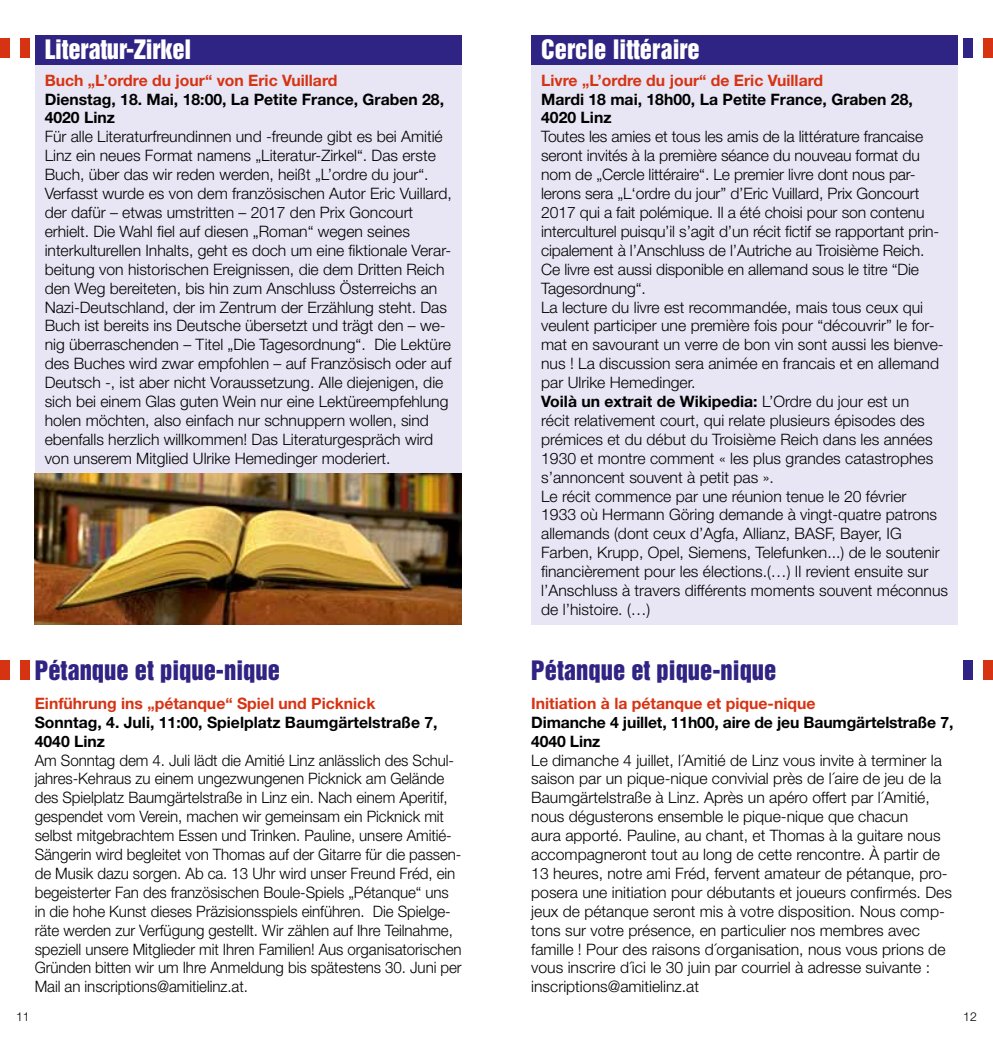
<style>
.page{position:relative;width:993px;height:1042px;background:#fff}
.page>*{position:absolute;margin:0;border:0;box-sizing:border-box;transform-origin:0 0}
.t1{font:24.5px "Helvetica Inserat";color:#2f2483}
.t2{font:24.5px "Helvetica Inserat";color:#fff}
.t3{font:300 15.75px/18.9px "Helvetica Neue LT Std";color:#000}
.t4{font:300 15.75px/18.9px "Helvetica Neue LT Std";color:#000;scale:.96 1}
.t5{font:700 15.75px/18.9px "Helvetica Neue LT Std";color:#000}
.t6{font:700 15.75px "Helvetica Neue LT Std";color:#d63313}
.t7{font:300 12.25px "Helvetica Neue LT Std";color:#000}
.s1{font-weight:700}
</style>
<div class="page">
<div style="left:35px;top:64px;width:426px;height:410px;background:#e8e6f4"></div>
<div style="left:35px;top:35px;width:426px;height:29px;background:#2f2483"></div>
<div style="left:0;top:38px;width:10px;height:20px;background:#d63313"></div>
<div style="left:20px;top:38px;width:10px;height:20px;background:#d63313"></div>
<div style="left:531px;top:64px;width:426px;height:561px;background:#e8e6f4"></div>
<div style="left:531px;top:35px;width:426px;height:29px;background:#2f2483"></div>
<div style="left:962px;top:38px;width:10px;height:20px;background:#2f2483"></div>
<div style="left:982px;top:38px;width:10px;height:20px;background:#d63313"></div>
<div style="left:0;top:660px;width:10px;height:20px;background:#d63313"></div>
<div style="left:20px;top:660px;width:10px;height:20px;background:#d63313"></div>
<div style="left:962px;top:660px;width:10px;height:20px;background:#2f2483"></div>
<div style="left:982px;top:660px;width:10px;height:20px;background:#d63313"></div>
<img style="left:35px;top:474px;width:426px;height:151px">
<h1 class="t2" style="left:45px;top:35px;width:148px">Literatur-Zirkel</h1>
<p class="t6" style="left:45px;top:70px;width:294px">Buch „L’ordre du jour“ von Eric Vuillard</p>
<p class="t5" style="left:45px;top:89px;width:401px">Dienstag, 18. Mai, 18:00, La Petite France, Graben 28,<br>4020 Linz</p>
<p class="t3" style="left:45px;top:127px;width:408px">Für alle Literaturfreundinnen und -freunde gibt es bei Amitié Linz ein neues Format namens „Literatur-Zirkel“. Das erste Buch, über das wir reden werden, heißt „L’ordre du jour“.<br>Verfasst wurde es von dem französischen Autor Eric Vuillard, der dafür – etwas umstritten – 2017 den Prix Goncourt erhielt. Die Wahl fiel auf diesen „Roman“ wegen seines interkulturellen Inhalts, geht es doch um eine fiktionale Verar&shy;beitung von historischen Ereignissen, die dem Dritten Reich den Weg bereiteten, bis hin zum Anschluss Österreichs an Nazi-Deutschland, der im Zentrum der Erzählung steht. Das Buch ist bereits ins Deutsche übersetzt und trägt den – we&shy;nig überraschenden – Titel „Die Tagesordnung“. Die Lektüre des Buches wird zwar empfohlen – auf Französisch oder auf Deutsch -, ist aber nicht Voraussetzung. Alle diejenigen, die sich bei einem Glas guten Wein nur eine Lektüreempfehlung holen möchten, also einfach nur schnuppern wollen, sind ebenfalls herzlich willkommen! Das Literaturgespräch wird von unserem Mitglied Ulrike Hemedinger moderiert.</p>
<h1 class="t1" style="left:35px;top:656px;width:247px">Pétanque et pique-nique</h1>
<p class="t6" style="left:35px;top:693px;width:342px">Einführung ins „pétanque“ Spiel und Picknick</p>
<p class="t5" style="left:35px;top:712px;width:404px">Sonntag, 4. Juli, 11:00, Spielplatz Baumgärtelstraße 7,<br>4040 Linz</p>
<p class="t4" style="left:35px;top:750px;width:446px">Am Sonntag dem 4. Juli lädt die Amitié Linz anlässlich des Schul&shy;jahres-Kehraus zu einem ungezwungenen Picknick am Gelände des Spielplatz Baumgärtelstraße in Linz ein. Nach einem Aperitif, gespendet vom Verein, machen wir gemeinsam ein Picknick mit selbst mitgebrachtem Essen und Trinken. Pauline, unsere Amitié-Sängerin wird begleitet von Thomas auf der Gitarre für die passen&shy;de Musik dazu sorgen. Ab ca. 13 Uhr wird unser Freund Fréd, ein begeisterter Fan des französischen Boule-Spiels „Pétanque“ uns in die hohe Kunst dieses Präzisionsspiels einführen. Die Spielge&shy;räte werden zur Verfügung gestellt. Wir zählen auf Ihre Teilnahme, speziell unsere Mitglieder mit Ihren Familien! Aus organisatorischen Gründen bitten wir um Ihre Anmeldung bis spätestens 30. Juni per Mail an inscriptions@amitielinz.at.</p>
<h1 class="t2" style="left:541px;top:35px;width:160px">Cercle littéraire</h1>
<p class="t6" style="left:541px;top:70px;width:283px">Livre „L’ordre du jour“ de Eric Vuillard</p>
<p class="t5" style="left:541px;top:89px;width:373px">Mardi 18 mai, 18h00, La Petite France, Graben 28,<br>4020 Linz</p>
<p class="t3" style="left:541px;top:127px;width:408px">Toutes les amies et tous les amis de la littérature francaise seront invités à la première séance du nouveau format du nom de „Cercle littéraire“. Le premier livre dont nous par&shy;lerons sera „L‘ordre du jour” d’Eric Vuillard, Prix Goncourt 2017 qui a fait polémique. Il a été choisi pour son contenu interculturel puisqu’il s’agit d’un récit fictif se rapportant prin&shy;cipalement à l’Anschluss de l’Autriche au Troisième Reich.<br>Ce livre est aussi disponible en allemand sous le titre “Die Tagesordnung“.<br>La lecture du livre est recommandée, mais tous ceux qui veulent participer une première fois pour “découvrir” le for&shy;mat en savourant un verre de bon vin sont aussi les bienve&shy;nus ! La discussion sera animée en francais et en allemand par Ulrike Hemedinger.<br><span class="s1">Voilà un extrait de Wikipedia:</span> L’Ordre du jour est un<br>récit relativement court, qui relate plusieurs épisodes des prémices et du début du Troisième Reich dans les années 1930 et montre comment « les plus grandes catastrophes s’annoncent souvent à petit pas ».<br>Le récit commence par une réunion tenue le 20 février<br>1933 où Hermann Göring demande à vingt-quatre patrons allemands (dont ceux d’Agfa, Allianz, BASF, Bayer, IG Farben, Krupp, Opel, Siemens, Telefunken...) de le soutenir financièrement pour les élections.(…) Il revient ensuite sur l’Anschluss à travers différents moments souvent méconnus de l’histoire. (…)</p>
<h1 class="t1" style="left:531px;top:656px;width:247px">Pétanque et pique-nique</h1>
<p class="t6" style="left:531px;top:693px;width:285px">Initiation à la pétanque et pique-nique</p>
<p class="t5" style="left:531px;top:712px;width:423px">Dimanche 4 juillet, 11h00, aire de jeu Baumgärtelstraße 7,<br>4040 Linz</p>
<p class="t3" style="left:531px;top:750px;width:422px">Le dimanche 4 juillet, l´Amitié de Linz vous invite à terminer la saison par un pique-nique convivial près de l´aire de jeu de la Baumgärtelstraße à Linz. Après un apéro offert par l´Amitié, nous dégusterons ensemble le pique-nique que chacun<br>aura apporté. Pauline, au chant, et Thomas à la guitare nous accompagneront tout au long de cette rencontre. À partir de 13 heures, notre ami Fréd, fervent amateur de pétanque, pro&shy;posera une initiation pour débutants et joueurs confirmés. Des jeux de pétanque seront mis à votre disposition. Nous comp&shy;tons sur votre présence, en particulier nos membres avec famille ! Pour des raisons d´organisation, nous vous prions de vous inscrire d´ici le 30 juin par courriel à adresse suivante : inscriptions@amitielinz.at</p>
<p class="t7" style="left:16px;top:1009px;width:15px">11</p>
<p class="t7" style="left:962px;top:1009px;width:15px">12</p>
</div>
